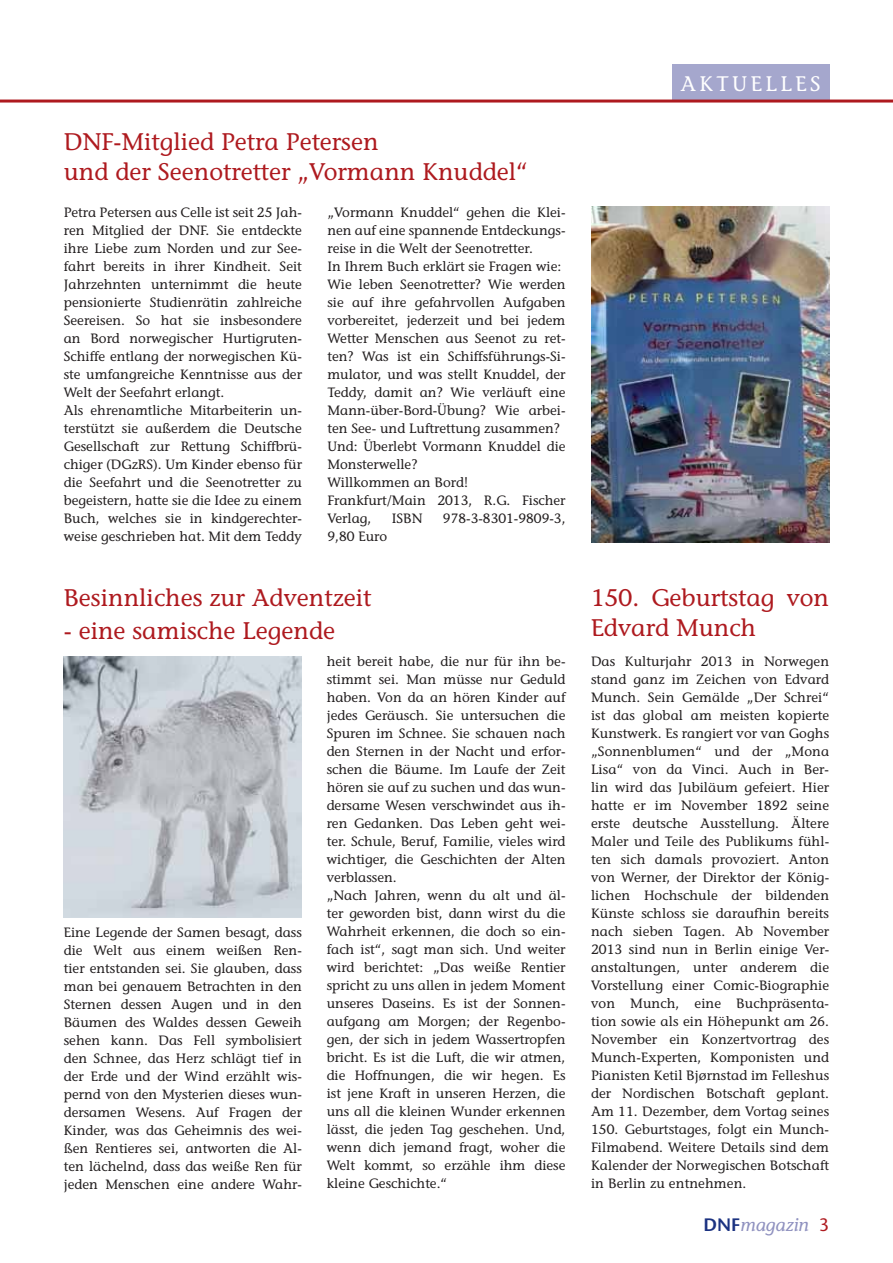
<style>
.page{position:relative;width:893px;height:1263px;background:#fff}
.page>*{position:absolute;margin:0;border:0;box-sizing:border-box;transform-origin:0 0}
.t1{font:24px/30px "Stone Informal";color:#ae1a1f}
.t2{font:21px "Stone Informal";letter-spacing:.16em;color:#fff}
.t3{font:italic 18px "Stone Informal";color:#8f91bf}
.t4{font:13.5px/18px "Stone Informal";color:#231f20}
.s1{font-family:"Stone Sans";font-weight:600;font-style:normal;color:#1b3281}
.s2{font-family:"Stone Sans";font-style:normal;color:#ae1a1f}
</style>
<div class="page">
<div style="left:672px;top:64px;width:157px;height:36px;background:#a5a7cd"></div>
<hr style="left:0;top:100px;width:893px;height:3px;background:#ae1a1f">
<img style="left:591px;top:206px;width:238px;height:336px">
<img style="left:64px;top:657px;width:238px;height:260px">
<h1 class="t1" style="left:64px;top:129px;width:466px">DNF-Mitglied Petra Petersen<br>und der Seenotretter „Vormann Knuddel“</h1>
<p class="t4" style="left:64px;top:205px;width:240px">Petra Petersen aus Celle ist seit 25 Jah&shy;ren Mitglied der DNF. Sie entdeckte ihre Liebe zum Norden und zur See&shy;fahrt bereits in ihrer Kindheit. Seit Jahrzehnten unternimmt die heute pensionierte Studienrätin zahlreiche Seereisen. So hat sie insbesondere an Bord norwegischer Hurtigruten-Schiffe entlang der norwegischen Kü&shy;ste umfangreiche Kenntnisse aus der Welt der Seefahrt erlangt.<br>Als ehrenamtliche Mitarbeiterin un&shy;terstützt sie außerdem die Deutsche Gesellschaft zur Rettung Schiffbrü&shy;chiger (DGzRS). Um Kinder ebenso für die Seefahrt und die Seenotretter zu begeistern, hatte sie die Idee zu einem Buch, welches sie in kindgerechter&shy;weise geschrieben hat. Mit dem Teddy</p>
<p class="t4" style="left:327px;top:204px;width:240px">„Vormann Knuddel“ gehen die Klei&shy;nen auf eine spannende Entdeckungs&shy;reise in die Welt der Seenotretter.<br>In Ihrem Buch erklärt sie Fragen wie:<br>Wie leben Seenotretter? Wie werden sie auf ihre gefahrvollen Aufgaben vorbereitet, jederzeit und bei jedem<br>Wetter Menschen aus Seenot zu ret&shy;ten? Was ist ein Schiffsführungs-Si&shy;mulator, und was stellt Knuddel, der<br>Teddy, damit an? Wie verläuft eine<br>Mann-über-Bord-Übung? Wie arbei&shy;ten See- und Luftrettung zusammen?<br>Und: Überlebt Vormann Knuddel die<br>Monsterwelle?<br>Willkommen an Bord!<br>Frankfurt/Main 2013, R.G. Fischer<br>Verlag,</p>
<p class="t4" style="left:392px;top:510px;width:32px">ISBN</p>
<p class="t4" style="left:443px;top:510px;width:124px">978-3-8301-9809-3,</p>
<p class="t4" style="left:327px;top:528px;width:61px">9,80 Euro</p>
<h1 class="t1" style="left:64px;top:585px;width:309px">Besinnliches zur Adventzeit</h1>
<h1 class="t1" style="left:64px;top:618px;width:273px">- eine samische Legende</h1>
<p class="t4" style="left:327px;top:654px;width:240px">heit bereit habe, die nur für ihn be&shy;stimmt sei. Man müsse nur Geduld haben. Von da an hören Kinder auf jedes Geräusch. Sie untersuchen die Spuren im Schnee. Sie schauen nach den Sternen in der Nacht und erfor&shy;schen die Bäume. Im Laufe der Zeit hören sie auf zu suchen und das wun&shy;dersame Wesen verschwindet aus ih&shy;ren Gedanken. Das Leben geht wei&shy;ter. Schule, Beruf, Familie, vieles wird wichtiger, die Geschichten der Alten verblassen.<br>„Nach Jahren, wenn du alt und äl&shy;ter geworden bist, dann wirst du die Wahrheit erkennen, die doch so ein&shy;fach ist“, sagt man sich. Und weiter wird berichtet: „Das weiße Rentier spricht zu uns allen in jedem Moment unseres Daseins. Es ist der Sonnen&shy;aufgang am Morgen; der Regenbo&shy;gen, der sich in jedem Wassertropfen bricht. Es ist die Luft, die wir atmen, die Hoffnungen, die wir hegen. Es ist jene Kraft in unseren Herzen, die uns all die kleinen Wunder erkennen lässt, die jeden Tag geschehen. Und, wenn dich jemand fragt, woher die Welt kommt, so erzähle ihm diese kleine Geschichte.“</p>
<p class="t4" style="left:64px;top:925px;width:240px;text-align:justify">Eine Legende der Samen besagt, dass die Welt aus einem weißen Ren&shy;tier entstanden sei. Sie glauben, dass man bei genauem Betrachten in den Sternen dessen Augen und in den Bäumen des Waldes dessen Geweih sehen kann. Das Fell symbolisiert den Schnee, das Herz schlägt tief in der Erde und der Wind erzählt wis&shy;pernd von den Mysterien dieses wun&shy;dersamen Wesens. Auf Fragen der Kinder, was das Geheimnis des wei&shy;ßen Rentieres sei, antworten die Al&shy;ten lächelnd, dass das weiße Ren für jeden Menschen eine andere Wahr-</p>
<h2 class="t2" style="left:680px;top:75px;width:142px">AKTUELLES</h2>
<h1 class="t1" style="left:591px;top:585px;width:240px">150. Geburtstag von<br>Edvard Munch</h1>
<p class="t4" style="left:591px;top:654px;width:240px;text-align:justify">Das Kulturjahr 2013 in Norwegen stand ganz im Zeichen von Edvard Munch. Sein Gemälde „Der Schrei“ ist das global am meisten kopierte Kunstwerk. Es rangiert vor van Goghs „Sonnenblumen“ und der „Mona Lisa“ von da Vinci. Auch in Ber&shy;lin wird das Jubiläum gefeiert. Hier hatte er im November 1892 seine erste deutsche Ausstellung. Ältere Maler und Teile des Publikums fühl&shy;ten sich damals provoziert. Anton von Werner, der Direktor der König&shy;lichen Hochschule der bildenden Künste schloss sie daraufhin bereits nach sieben Tagen. Ab November 2013 sind nun in Berlin einige Ver&shy;anstaltungen, unter anderem die Vorstellung einer Comic-Biographie von Munch, eine Buchpräsenta&shy;tion sowie als ein Höhepunkt am 26.<br>November ein Konzertvortrag des Munch-Experten, Komponisten und Pianisten Ketil Bjørnstad im Felleshus der Nordischen Botschaft geplant.<br>Am 11. Dezember, dem Vortag seines 150. Geburtstages, folgt ein Munch-Filmabend. Weitere Details sind dem Kalender der Norwegischen Botschaft in Berlin zu entnehmen.</p>
<h3 class="t3" style="left:704px;top:1217px;width:127px"><span class="s1">DNF</span>magazin <span class="s2">3</span></h3>
</div>
